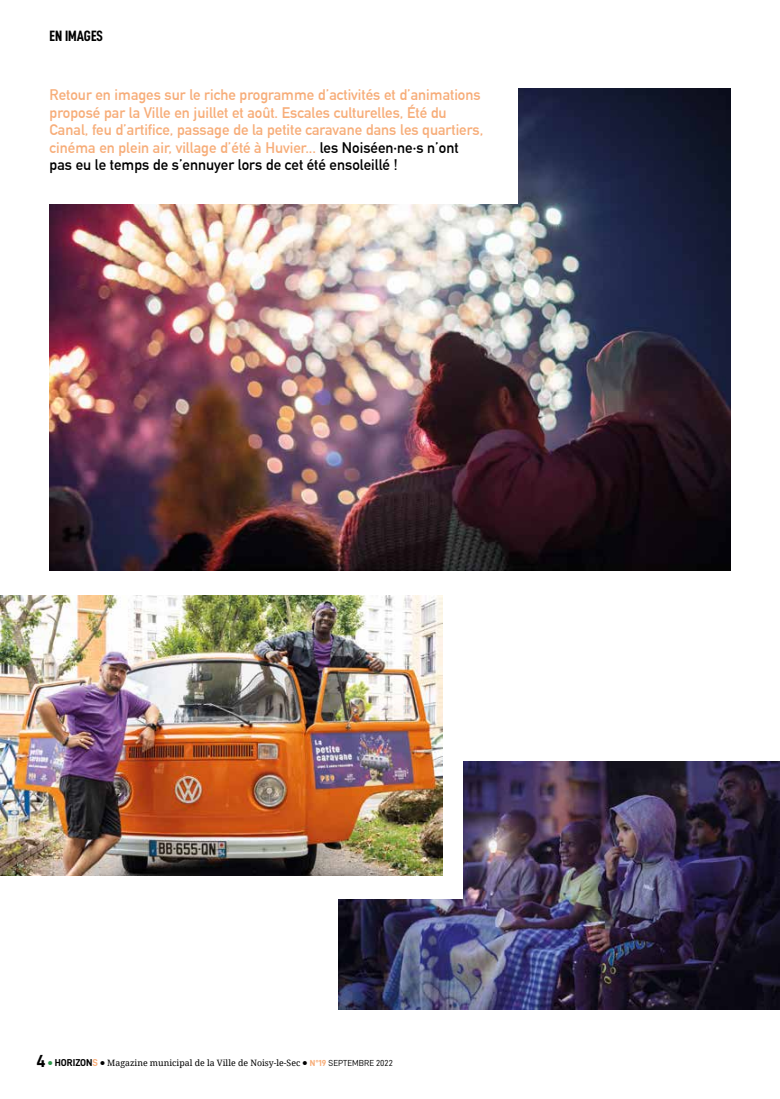
<style>
.page{position:relative;width:780px;height:1099px;background:#fff}
.page>*{position:absolute;margin:0;border:0;box-sizing:border-box;transform-origin:0 0}
.t1{font:700 15px/17.5px "DIN Alternate";color:#f7ad79}
.t2{font:15px "D DIN Condensed Bold";color:#000}
.t3{font:8.75px "Droid Serif";color:#000}
.s1{color:#000}
.s2{font-family:"D DIN Bold";font-size:17.5px}
.s3{font-family:"DIN Alternate";font-weight:700;font-size:11.25px;color:#2b9749}
.s4{font-family:"D DIN Bold";font-size:10px}
.s5{font-family:"D DIN Bold";font-size:10px;color:#f7ad79}
.s6{font-family:"DIN Alternate";font-weight:700;font-size:11.25px}
.s7{font-family:"D DIN Bold";color:#f7ad79}
.s8{font-family:"D DIN"}
</style>
<div class="page">
<img style="left:50px;top:89px;width:680px;height:481px">
<div style="left:0;top:0;width:517px;height:204px;background:#fff"></div>
<img style="left:338px;top:761px;width:442px;height:248px">
<div style="left:301px;top:714px;width:161px;height:184px;background:#fff"></div>
<img style="left:0;top:595px;width:442px;height:280px">
<p class="t2" style="left:50px;top:27px;width:55px">EN IMAGES</p>
<p class="t1" style="left:50px;top:85px;width:435px">Retour en images sur le riche programme d’activités et d’animations proposé par la Ville en juillet et août. Escales culturelles, Été du Canal, feu d’artifice, passage de la petite caravane dans les quartiers, cinéma en plein air, village d’été à Huvier... <span class="s1">les Noiséen∙ne∙s n’ont pas eu le temps de s’ennuyer lors de cet été ensoleillé !</span></p>
<p class="t3" style="left:36px;top:1056px;width:358px"><span class="s2">4</span> <span class="s3">•</span> <span class="s4">HORIZON</span><span class="s5">S</span> <span class="s6">•</span> Magazine municipal de la Ville de Noisy-le-Sec <span class="s6">•</span> <span class="s7">N°19</span> <span class="s8">SEPTEMBRE 2022</span></p>
</div>
